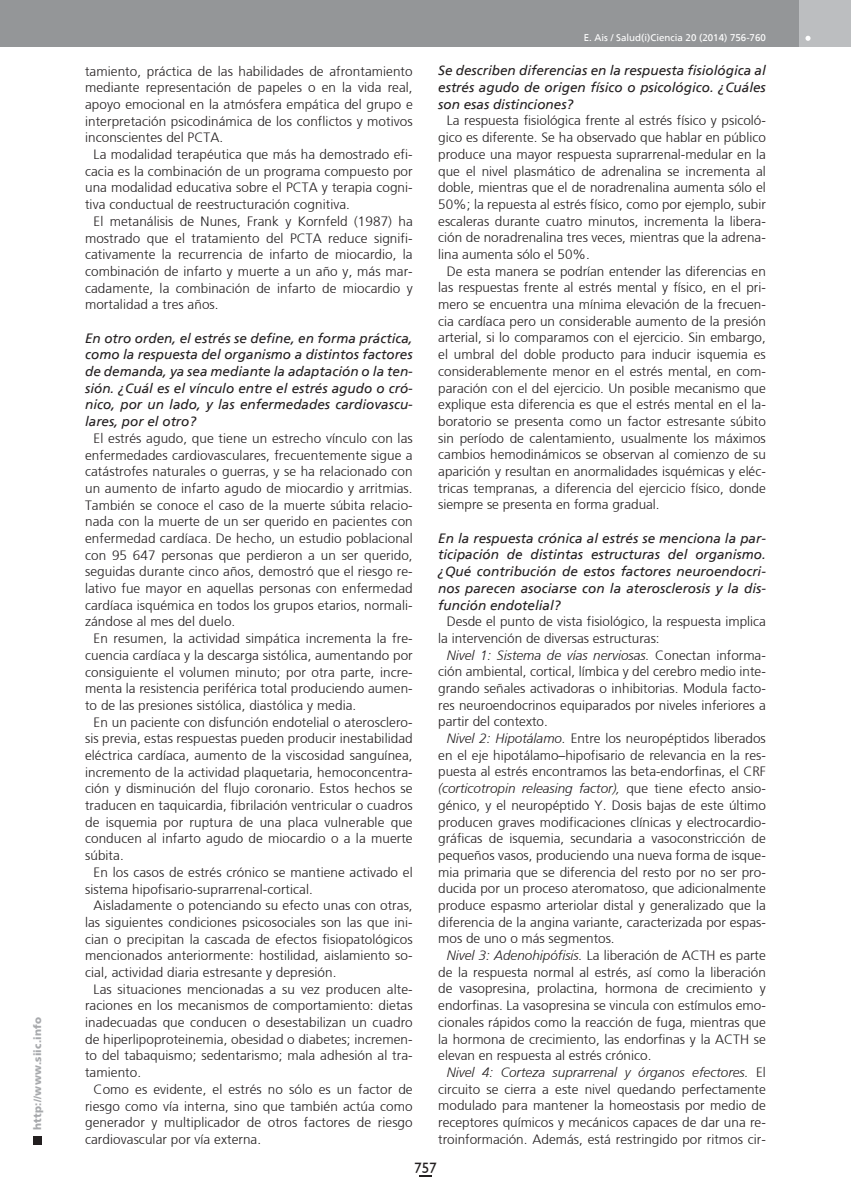
<style>
.page{position:relative;width:851px;height:1191px;background:#fff}
.page>*{position:absolute;margin:0;border:0;box-sizing:border-box;transform-origin:0 0}
.t1{font:15px "Humanist 521 BT";color:#231f20}
.t2{font:300 13.5px/16.6px "Frutiger";letter-spacing:.005em;color:#231f20;text-align:justify}
.t3{font:italic 13.5px/16.6px "Frutiger";color:#231f20;text-align:justify}
.t4{font:900 10.5px "Frutiger";letter-spacing:.015em;color:#a7a9ac}
.t5{font:9.75px "Frutiger";color:#fff}
.s1{font-style:italic}
</style>
<div class="page">
<div style="left:33px;top:1135px;width:9px;height:9px;background:#231f20"></div>
<div style="left:1px;top:0;width:849px;height:47px;background:#949698"></div>
<div style="left:799px;top:0;width:51px;height:47px;background:#bcbec0"></div>
<svg style="left:805px;top:36px;width:5px;height:5px"></svg>
<svg style="left:419px;top:1175px;width:12px;height:1px"></svg>
<p class="t4" style="left:31px;top:1129px;width:114px;rotate:-90deg">http://www.siic.info</p>
<p class="t2" style="left:85px;top:63px;width:329px">tamiento, práctica de las habilidades de afrontamiento mediante representación de papeles o en la vida real, apoyo emocional en la atmósfera empática del grupo e interpretación psicodinámica de los conflictos y motivos inconscientes del PCTA.</p>
<p class="t2" style="left:85px;top:146px;width:329px;text-indent:9px">La modalidad terapéutica que más ha demostrado efi&shy;cacia es la combinación de un programa compuesto por una modalidad educativa sobre el PCTA y terapia cogni&shy;tiva conductual de reestructuración cognitiva.</p>
<p class="t2" style="left:85px;top:213px;width:329px;text-indent:9px">El metanálisis de Nunes, Frank y Kornfeld (1987) ha mostrado que el tratamiento del PCTA reduce signifi&shy;cativamente la recurrencia de infarto de miocardio, la combinación de infarto y muerte a un año y, más mar&shy;cadamente, la combinación de infarto de miocardio y mortalidad a tres años.</p>
<p class="t3" style="left:85px;top:329px;width:329px">En otro orden, el estrés se define, en forma práctica, como la respuesta del organismo a distintos factores de demanda, ya sea mediante la adaptación o la ten&shy;sión. ¿Cuál es el vínculo entre el estrés agudo o cró&shy;nico, por un lado, y las enfermedades cardiovascu&shy;lares, por el otro?</p>
<p class="t2" style="left:85px;top:430px;width:329px;text-indent:9px">El estrés agudo, que tiene un estrecho vínculo con las enfermedades cardiovasculares, frecuentemente sigue a catástrofes naturales o guerras, y se ha relacionado con un aumento de infarto agudo de miocardio y arritmias.<br>También se conoce el caso de la muerte súbita relacio&shy;nada con la muerte de un ser querido en pacientes con enfermedad cardíaca. De hecho, un estudio poblacional con 95 647 personas que perdieron a un ser querido, seguidas durante cinco años, demostró que el riesgo re&shy;lativo fue mayor en aquellas personas con enfermedad cardíaca isquémica en todos los grupos etarios, normali&shy;zándose al mes del duelo.</p>
<p class="t2" style="left:85px;top:630px;width:329px;text-indent:9px">En resumen, la actividad simpática incrementa la fre&shy;cuencia cardíaca y la descarga sistólica, aumentando por consiguiente el volumen minuto; por otra parte, incre&shy;menta la resistencia periférica total produciendo aumen&shy;to de las presiones sistólica, diastólica y media.</p>
<p class="t2" style="left:85px;top:713px;width:329px;text-indent:9px">En un paciente con disfunción endotelial o aterosclero&shy;sis previa, estas respuestas pueden producir inestabilidad eléctrica cardíaca, aumento de la viscosidad sanguínea, incremento de la actividad plaquetaria, hemoconcentra&shy;ción y disminución del flujo coronario. Estos hechos se traducen en taquicardia, fibrilación ventricular o cuadros de isquemia por ruptura de una placa vulnerable que conducen al infarto agudo de miocardio o a la muerte súbita.</p>
<p class="t2" style="left:85px;top:864px;width:329px;text-indent:9px">En los casos de estrés crónico se mantiene activado el sistema hipofisario-suprarrenal-cortical.</p>
<p class="t2" style="left:85px;top:897px;width:329px;text-indent:9px">Aisladamente o potenciando su efecto unas con otras, las siguientes condiciones psicosociales son las que ini&shy;cian o precipitan la cascada de efectos fisiopatológicos mencionados anteriormente: hostilidad, aislamiento so&shy;cial, actividad diaria estresante y depresión.</p>
<p class="t2" style="left:85px;top:980px;width:329px;text-indent:9px">Las situaciones mencionadas a su vez producen alte&shy;raciones en los mecanismos de comportamiento: dietas inadecuadas que conducen o desestabilizan un cuadro de hiperlipoproteinemia, obesidad o diabetes; incremen&shy;to del tabaquismo; sedentarismo; mala adhesión al tra&shy;tamiento.</p>
<p class="t2" style="left:85px;top:1080px;width:329px;text-indent:9px">Como es evidente, el estrés no sólo es un factor de riesgo como vía interna, sino que también actúa como generador y multiplicador de otros factores de riesgo cardiovascular por vía externa.</p>
<p class="t5" style="left:583px;top:32px;width:184px">E. Ais / Salud(i)Ciencia 20 (2014) 756-760</p>
<p class="t3" style="left:438px;top:62px;width:329px">Se describen diferencias en la respuesta fisiológica al estrés agudo de origen físico o psicológico. ¿Cuáles son esas distinciones?</p>
<p class="t2" style="left:438px;top:112px;width:329px;text-indent:9px">La respuesta fisiológica frente al estrés físico y psicoló&shy;gico es diferente. Se ha observado que hablar en público produce una mayor respuesta suprarrenal-medular en la que el nivel plasmático de adrenalina se incrementa al doble, mientras que el de noradrenalina aumenta sólo el 50%; la repuesta al estrés físico, como por ejemplo, subir escaleras durante cuatro minutos, incrementa la libera&shy;ción de noradrenalina tres veces, mientras que la adrena&shy;lina aumenta sólo el 50%.</p>
<p class="t2" style="left:438px;top:263px;width:329px;text-indent:9px">De esta manera se podrían entender las diferencias en las respuestas frente al estrés mental y físico, en el pri&shy;mero se encuentra una mínima elevación de la frecuen&shy;cia cardíaca pero un considerable aumento de la presión arterial, si lo comparamos con el ejercicio. Sin embargo, el umbral del doble producto para inducir isquemia es considerablemente menor en el estrés mental, en com&shy;paración con el del ejercicio. Un posible mecanismo que explique esta diferencia es que el estrés mental en el la&shy;boratorio se presenta como un factor estresante súbito sin período de calentamiento, usualmente los máximos cambios hemodinámicos se observan al comienzo de su aparición y resultan en anormalidades isquémicas y eléc&shy;tricas tempranas, a diferencia del ejercicio físico, donde siempre se presenta en forma gradual.</p>
<p class="t3" style="left:438px;top:529px;width:329px">En la respuesta crónica al estrés se menciona la par&shy;ticipación de distintas estructuras del organismo. ¿Qué contribución de estos factores neuroendocri&shy;nos parecen asociarse con la aterosclerosis y la dis&shy;función endotelial?</p>
<p class="t2" style="left:438px;top:613px;width:329px;text-indent:9px">Desde el punto de vista fisiológico, la respuesta implica la intervención de diversas estructuras:</p>
<p class="t2" style="left:438px;top:646px;width:329px;text-indent:9px"><span class="s1">Nivel 1: Sistema de vías nerviosas.</span> Conectan informa&shy;ción ambiental, cortical, límbica y del cerebro medio inte&shy;grando señales activadoras o inhibitorias. Modula facto&shy;res neuroendocrinos equiparados por niveles inferiores a partir del contexto.</p>
<p class="t2" style="left:438px;top:730px;width:329px;text-indent:9px"><span class="s1">Nivel 2: Hipotálamo.</span> Entre los neuropéptidos liberados en el eje hipotálamo–hipofisario de relevancia en la res&shy;puesta al estrés encontramos las beta-endorfinas, el CRF <span class="s1">(corticotropin releasing factor),</span> que tiene efecto ansio&shy;génico, y el neuropéptido Y. Dosis bajas de este último producen graves modificaciones clínicas y electrocardio&shy;gráficas de isquemia, secundaria a vasoconstricción de pequeños vasos, produciendo una nueva forma de isque&shy;mia primaria que se diferencia del resto por no ser pro&shy;ducida por un proceso ateromatoso, que adicionalmente produce espasmo arteriolar distal y generalizado que la diferencia de la angina variante, caracterizada por espas&shy;mos de uno o más segmentos.</p>
<p class="t2" style="left:438px;top:947px;width:329px;text-indent:9px"><span class="s1">Nivel 3: Adenohipófisis.</span> La liberación de ACTH es parte de la respuesta normal al estrés, así como la liberación de vasopresina, prolactina, hormona de crecimiento y endorfinas. La vasopresina se vincula con estímulos emo&shy;cionales rápidos como la reacción de fuga, mientras que la hormona de crecimiento, las endorfinas y la ACTH se elevan en respuesta al estrés crónico.</p>
<p class="t2" style="left:438px;top:1063px;width:329px;text-indent:9px"><span class="s1">Nivel 4: Corteza suprarrenal y órganos efectores.</span> El circuito se cierra a este nivel quedando perfectamente modulado para mantener la homeostasis por medio de receptores químicos y mecánicos capaces de dar una re&shy;troinformación. Además, está restringido por ritmos cir-</p>
<p class="t1" style="left:414px;top:1158px;width:24px">757</p>
</div>
